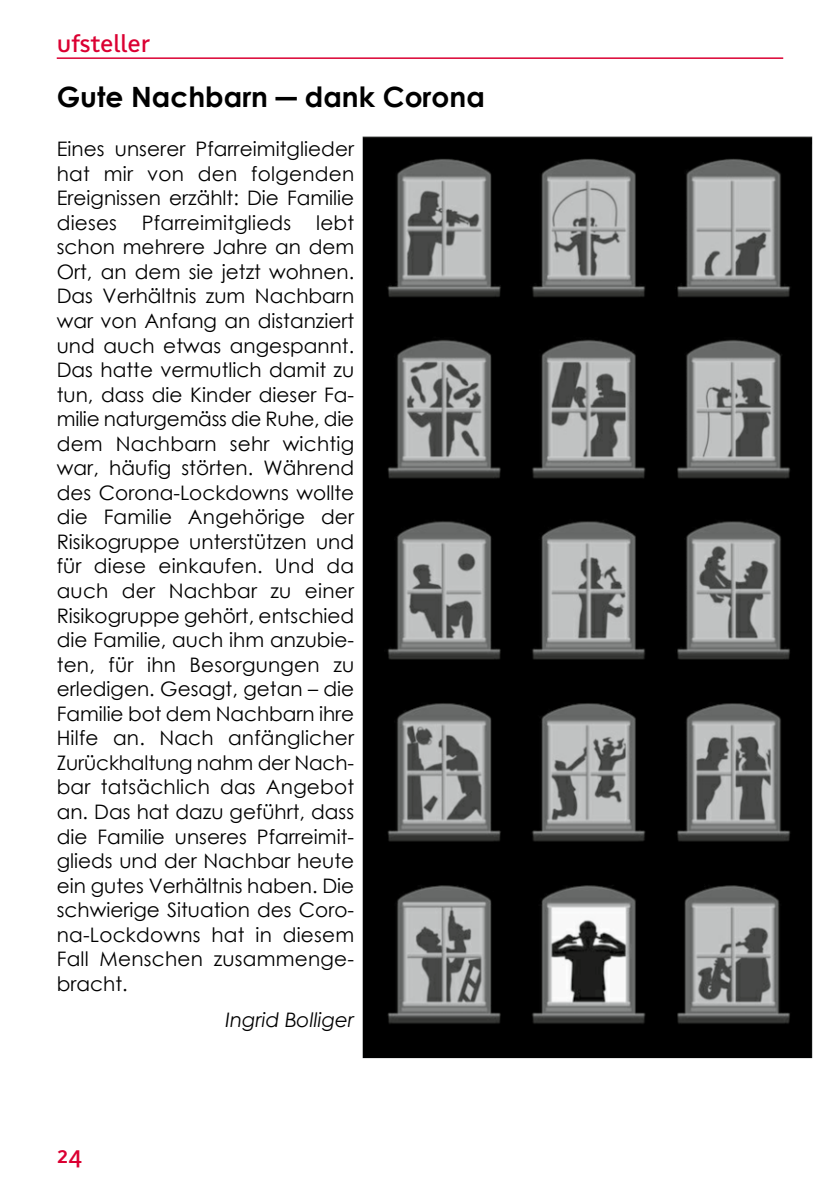
<style>
.page{position:relative;width:840px;height:1191px;background:#fff}
.page>*{position:absolute;margin:0;border:0;box-sizing:border-box;transform-origin:0 0}
.t1{font:700 28px "Century Gothic";color:#000}
.t2{font:500 24px "AB Newut Plain";color:#db0032}
.t3{font:20px/24.6px "Century Gothic";letter-spacing:.01em;color:#000;text-align:justify}
.t4{font:italic 20px "Century Gothic";color:#000}
</style>
<div class="page">
<hr style="left:57px;top:57px;width:725px;height:2px;background:#db0032">
<img style="left:362px;top:137px;width:449px;height:921px">
<p class="t2" style="left:57px;top:33px;width:95px">Ufsteller</p>
<h1 class="t1" style="left:57px;top:76px;width:429px">Gute Nachbarn ― dank Corona</h1>
<p class="t3" style="left:57px;top:136px;width:299px">Eines unserer Pfarreimitglieder hat mir von den folgenden Ereignissen erzählt: Die Familie dieses Pfarreimitglieds lebt schon mehrere Jahre an dem Ort, an dem sie jetzt wohnen.<br>Das Verhältnis zum Nachbarn war von Anfang an distanziert und auch etwas angespannt.<br>Das hatte vermutlich damit zu tun, dass die Kinder dieser Fa&shy;milie naturgemäss die Ruhe, die dem Nachbarn sehr wichtig war, häufig störten. Während des Corona-Lockdowns wollte die Familie Angehörige der Risikogruppe unterstützen und für diese einkaufen. Und da auch der Nachbar zu einer Risikogruppe gehört, entschied die Familie, auch ihm anzubie&shy;ten, für ihn Besorgungen zu erledigen. Gesagt, getan – die Familie bot dem Nachbarn ihre Hilfe an. Nach anfänglicher Zurückhaltung nahm der Nach&shy;bar tatsächlich das Angebot an. Das hat dazu geführt, dass die Familie unseres Pfarreimit&shy;glieds und der Nachbar heute ein gutes Verhältnis haben. Die schwierige Situation des Coro&shy;na-Lockdowns hat in diesem Fall Menschen zusammenge&shy;bracht.</p>
<p class="t4" style="left:225px;top:1006px;width:130px">Ingrid Bolliger</p>
<p class="t2" style="left:57px;top:1144px;width:27px">24</p>
</div>
